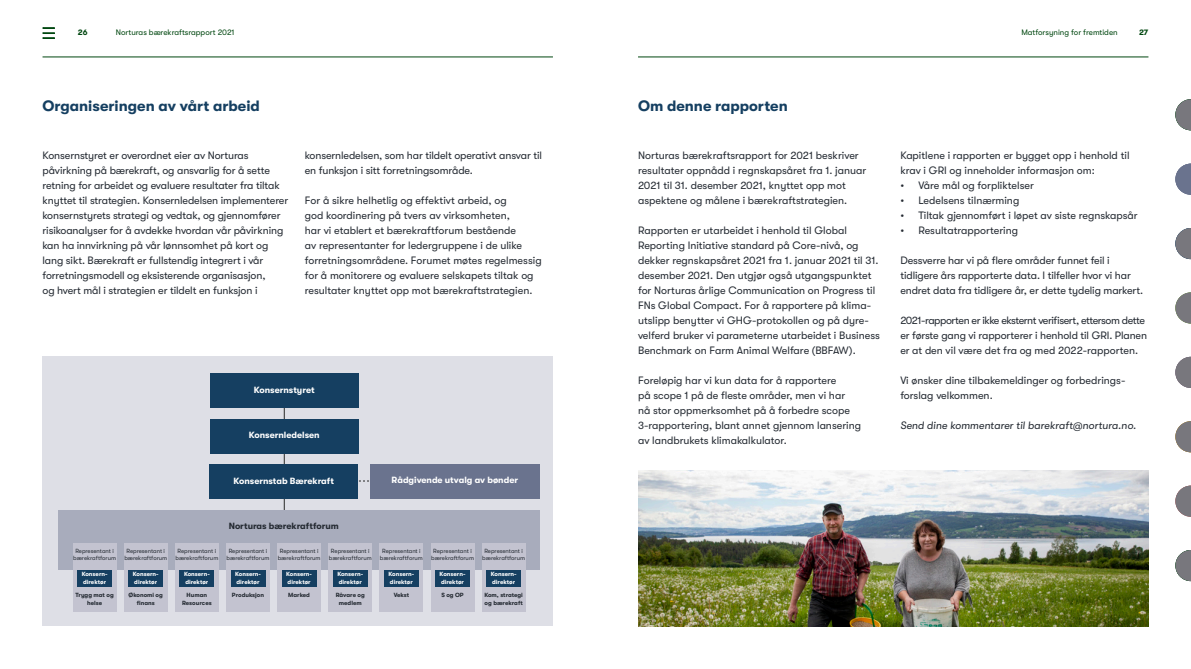
<style>
.page{position:relative;width:1191px;height:669px;background:#fff}
.page>*{position:absolute;margin:0;border:0;box-sizing:border-box;transform-origin:0 0}
.t1{font:700 15px "GT Walsheim";color:#153f61}
.t2{font:10.7px/15px "GT Walsheim";letter-spacing:-.005em;color:#242a32}
.t3{font:italic 10.7px "GT Walsheim";color:#242a32}
.t4{font:700 9px "GT Walsheim";color:#fff}
.t5{font:700 9px "GT Walsheim";color:#242a32}
.t6{font:8px "GT Walsheim";color:#004710}
.t7{font:700 8px "GT Walsheim";color:#004710}
.t8{font:6px/7px "GT Walsheim";color:#242a32;text-align:center}
.t9{font:700 6px "GT Walsheim";color:#fff}
.t10{font:700 6px/8px "GT Walsheim";color:#242a32;text-align:center}
</style>
<div class="page">
<hr style="left:43px;top:57px;width:510px;height:1px;background:#004710">
<hr style="left:638px;top:57px;width:510px;height:1px;background:#004710">
<svg style="left:43px;top:27px;width:12px;height:12px"></svg>
<div style="left:43px;top:357px;width:510px;height:269px;background:#dedfe6"></div>
<hr style="left:284px;top:406px;width:1px;height:121px;background:#272826">
<div style="left:210px;top:373px;width:148px;height:35px;background:#153f61"></div>
<div style="left:210px;top:419px;width:148px;height:35px;background:#153f61"></div>
<div style="left:210px;top:464px;width:148px;height:35px;background:#153f61"></div>
<div style="left:370px;top:464px;width:170px;height:35px;background:#6a738e"></div>
<div style="left:59px;top:510px;width:481px;height:60px;background:#a8acbc"></div>
<div style="left:73px;top:543px;width:43px;height:68px;background:#c3c3d0"></div>
<div style="left:78px;top:570px;width:34px;height:16px;background:#153f61"></div>
<div style="left:124px;top:543px;width:44px;height:68px;background:#c3c3d0"></div>
<div style="left:129px;top:570px;width:34px;height:16px;background:#153f61"></div>
<div style="left:175px;top:543px;width:44px;height:68px;background:#c3c3d0"></div>
<div style="left:180px;top:570px;width:34px;height:16px;background:#153f61"></div>
<div style="left:226px;top:543px;width:44px;height:68px;background:#c3c3d0"></div>
<div style="left:231px;top:570px;width:34px;height:16px;background:#153f61"></div>
<div style="left:277px;top:543px;width:44px;height:68px;background:#c3c3d0"></div>
<div style="left:282px;top:570px;width:34px;height:16px;background:#153f61"></div>
<div style="left:328px;top:543px;width:44px;height:68px;background:#c3c3d0"></div>
<div style="left:333px;top:570px;width:34px;height:16px;background:#153f61"></div>
<div style="left:379px;top:543px;width:44px;height:68px;background:#c3c3d0"></div>
<div style="left:384px;top:570px;width:34px;height:16px;background:#153f61"></div>
<div style="left:431px;top:543px;width:43px;height:68px;background:#c3c3d0"></div>
<div style="left:435px;top:570px;width:35px;height:16px;background:#153f61"></div>
<div style="left:482px;top:543px;width:43px;height:68px;background:#c3c3d0"></div>
<div style="left:487px;top:570px;width:34px;height:16px;background:#153f61"></div>
<svg style="left:1175px;top:164px;width:16px;height:31px"></svg>
<svg style="left:1175px;top:99px;width:16px;height:31px"></svg>
<svg style="left:1175px;top:228px;width:16px;height:31px"></svg>
<svg style="left:1175px;top:292px;width:16px;height:32px"></svg>
<svg style="left:1175px;top:486px;width:16px;height:31px"></svg>
<svg style="left:1175px;top:421px;width:16px;height:31px"></svg>
<svg style="left:1175px;top:357px;width:16px;height:31px"></svg>
<svg style="left:1175px;top:550px;width:16px;height:31px"></svg>
<img style="left:638px;top:471px;width:510px;height:155px">
<p class="t7" style="left:78px;top:28px;width:11px">26</p>
<p class="t6" style="left:116px;top:28px;width:120px">Norturas bærekraftsrapport 2021</p>
<p class="t6" style="left:1021px;top:28px;width:98px">Matforsyning for fremtiden</p>
<p class="t7" style="left:1139px;top:28px;width:11px">27</p>
<h3 class="t1" style="left:43px;top:97px;width:219px">Organiseringen av vårt arbeid</h3>
<p class="t2" style="left:43px;top:148px;width:247px">Konsernstyret er overordnet eier av Norturas påvirkning på bærekraft, og ansvarlig for å sette retning for arbeidet og evaluere resultater fra tiltak knyttet til strategien. Konsernledelsen implementerer konsernstyrets strategi og vedtak, og gjennomfører risikoanalyser for å avdekke hvordan vår påvirkning kan ha innvirkning på vår lønnsomhet på kort og lang sikt. Bærekraft er fullstendig integrert i vår forretningsmodell og eksisterende organisasjon,<br>og hvert mål i strategien er tildelt en funksjon i</p>
<p class="t2" style="left:305px;top:148px;width:239px">konsernledelsen, som har tildelt operativt ansvar til en funksjon i sitt forretningsområde.</p>
<p class="t2" style="left:305px;top:193px;width:238px">For å sikre helhetlig og effektivt arbeid, og<br>god koordinering på tvers av virksomheten,<br>har vi etablert et bærekraftforum bestående<br>av representanter for ledergruppene i de ulike forretningsområdene. Forumet møtes regelmessig for å monitorere og evaluere selskapets tiltak og resultater knyttet opp mot bærekraftstrategien.</p>
<p class="t4" style="left:254px;top:385px;width:62px">Konsernstyret</p>
<p class="t4" style="left:249px;top:430px;width:72px">Konsernledelsen</p>
<p class="t4" style="left:233px;top:476px;width:102px">Konsernstab Bærekraft</p>
<p class="t4" style="left:392px;top:475px;width:128px">Rådgivende utvalg av bønder</p>
<p class="t8" style="left:73px;top:548px;width:44px">Representant i bærekraftforum</p>
<p class="t10" style="left:75px;top:590px;width:40px">Trygg mat og helse</p>
<p class="t9" style="left:82px;top:571px;width:27px">Konsern-</p>
<p class="t9" style="left:83px;top:579px;width:25px">direktør</p>
<p class="t8" style="left:124px;top:548px;width:44px">Representant i bærekraftforum</p>
<p class="t10" style="left:129px;top:590px;width:36px">Økonomi og finans</p>
<p class="t9" style="left:133px;top:571px;width:27px">Konsern-</p>
<p class="t9" style="left:134px;top:579px;width:25px">direktør</p>
<p class="t8" style="left:175px;top:548px;width:44px">Representant i bærekraftforum</p>
<p class="t10" style="left:182px;top:590px;width:31px">Human<br>Resources</p>
<p class="t9" style="left:184px;top:571px;width:27px">Konsern-</p>
<p class="t9" style="left:185px;top:579px;width:25px">direktør</p>
<p class="t5" style="left:229px;top:521px;width:112px">Norturas bærekraftforum</p>
<p class="t8" style="left:227px;top:548px;width:44px">Representant i bærekraftforum</p>
<p class="t10" style="left:232px;top:590px;width:34px">Produksjon</p>
<p class="t9" style="left:235px;top:571px;width:27px">Konsern-</p>
<p class="t9" style="left:236px;top:579px;width:25px">direktør</p>
<p class="t8" style="left:278px;top:548px;width:44px">Representant i bærekraftforum</p>
<p class="t10" style="left:288px;top:590px;width:23px">Marked</p>
<p class="t9" style="left:286px;top:571px;width:27px">Konsern-</p>
<p class="t9" style="left:288px;top:579px;width:25px">direktør</p>
<p class="t8" style="left:329px;top:548px;width:44px">Representant i bærekraftforum</p>
<p class="t10" style="left:336px;top:590px;width:31px">Råvare og medlem</p>
<p class="t9" style="left:337px;top:571px;width:27px">Konsern-</p>
<p class="t9" style="left:339px;top:579px;width:25px">direktør</p>
<p class="t8" style="left:380px;top:548px;width:44px">Representant i bærekraftforum</p>
<p class="t10" style="left:394px;top:590px;width:17px">Vekst</p>
<p class="t9" style="left:388px;top:571px;width:27px">Konsern-</p>
<p class="t9" style="left:390px;top:579px;width:25px">direktør</p>
<p class="t8" style="left:431px;top:548px;width:44px">Representant i bærekraftforum</p>
<p class="t10" style="left:441px;top:590px;width:24px">S og OP</p>
<p class="t9" style="left:439px;top:571px;width:27px">Konsern-</p>
<p class="t9" style="left:441px;top:579px;width:25px">direktør</p>
<p class="t8" style="left:482px;top:548px;width:44px">Representant i bærekraftforum</p>
<p class="t10" style="left:484px;top:590px;width:40px;text-align:left">Kom, strategi og bærekraft</p>
<p class="t9" style="left:491px;top:571px;width:27px">Konsern-</p>
<p class="t9" style="left:492px;top:579px;width:25px">direktør</p>
<h3 class="t1" style="left:638px;top:97px;width:151px">Om denne rapporten</h3>
<p class="t2" style="left:638px;top:148px;width:230px">Norturas bærekraftsrapport for 2021 beskriver resultater oppnådd i regnskapsåret fra 1. januar 2021 til 31. desember 2021, knyttet opp mot aspektene og målene i bærekraftstrategien.</p>
<p class="t2" style="left:638px;top:223px;width:243px">Rapporten er utarbeidet i henhold til Global Reporting Initiative standard på Core-nivå, og dekker regnskapsåret 2021 fra 1. januar 2021 til 31. desember 2021. Den utgjør også utgangspunktet for Norturas årlige Communication on Progress til FNs Global Compact. For å rapportere på klima&shy;utslipp benytter vi GHG-protokollen og på dyre&shy;velferd bruker vi parameterne utarbeidet i Business Benchmark on Farm Animal Welfare (BBFAW).</p>
<p class="t2" style="left:638px;top:373px;width:225px">Foreløpig har vi kun data for å rapportere<br>på scope 1 på de fleste områder, men vi har<br>nå stor oppmerksomhet på å forbedre scope 3-rapportering, blant annet gjennom lansering</p>
<p class="t2" style="left:638px;top:433px;width:150px">av landbrukets klimakalkulator.</p>
<p class="t2" style="left:900px;top:148px;width:231px">Kapitlene i rapporten er bygget opp i henhold til krav i GRI og inneholder informasjon om:</p>
<p class="t2" style="left:900px;top:178px;width:135px">• Våre mål og forpliktelser</p>
<p class="t2" style="left:900px;top:193px;width:120px">• Ledelsens tilnærming</p>
<p class="t2" style="left:900px;top:208px;width:239px">• Tiltak gjennomført i løpet av siste regnskapsår</p>
<p class="t2" style="left:900px;top:223px;width:119px">• Resultatrapportering</p>
<p class="t2" style="left:900px;top:253px;width:244px">Dessverre har vi på flere områder funnet feil i tidligere års rapporterte data. I tilfeller hvor vi har endret data fra tidligere år, er dette tydelig markert.</p>
<p class="t2" style="left:900px;top:313px;width:248px">2021-rapporten er ikke eksternt verifisert, ettersom dette er første gang vi rapporterer i henhold til GRI. Planen er at den vil være det fra og med 2022-rapporten.</p>
<p class="t2" style="left:900px;top:373px;width:225px">Vi ønsker dine tilbakemeldinger og forbedrings&shy;forslag velkommen.</p>
<p class="t3" style="left:900px;top:419px;width:237px">Send dine kommentarer til barekraft@nortura.no.</p>
</div>
